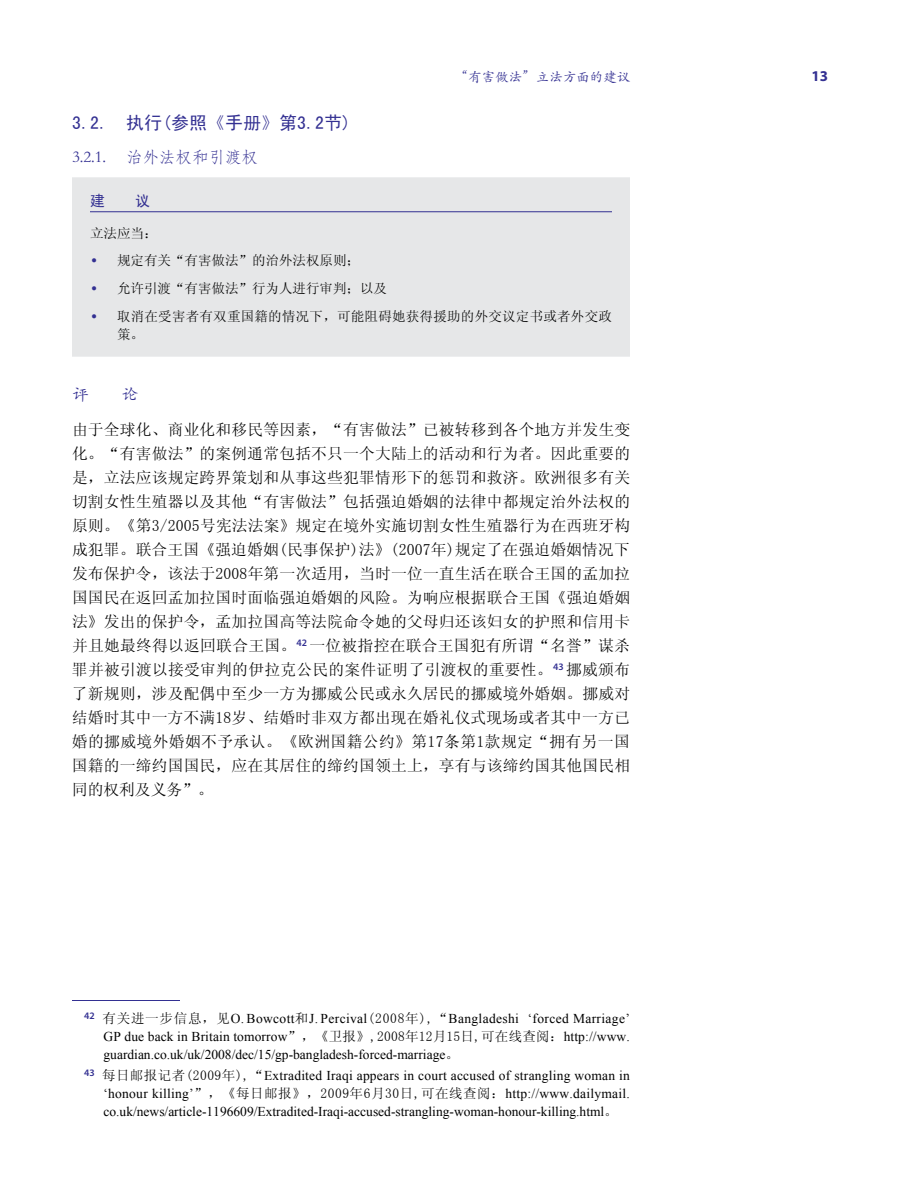
<style>
.page{position:relative;width:918px;height:1188px;background:#fff}
.page>*{position:absolute;margin:0;border:0;box-sizing:border-box;transform-origin:0 0}
.t1{font:18px "Sim Hei";color:#333092}
.t2{font:16.5px "ST Fangsong";color:#333092}
.t3{font:16.5px "ST Kaiti";color:#333092}
.t4{font:15.75px/24px "Sim Sun";letter-spacing:.015em;color:#000;text-align:justify}
.t5{font:700 15px "Myriad Pro";color:#333092}
.t6{font:15px "Sim Hei";color:#333092}
.t7{font:13.5px/18px "Times New Roman";color:#000;text-align:justify}
.t8{font:13.5px/18px "Sim Sun";letter-spacing:.02em;color:#000}
.t9{font:13.5px "Sim Sun";color:#000}
.t10{font:13.5px "ST Kaiti";color:#333092}
.s1{font-family:"Myriad Pro";font-weight:600;font-stretch:semi-condensed;font-size:18px;color:#333092}
.s2{font-family:"Sim Sun"}
</style>
<div class="page">
<div style="left:72px;top:177px;width:558px;height:180px;background:#e6e7e8"></div>
<hr style="left:90px;top:212px;width:522px;height:1px;background:#333092">
<hr style="left:72px;top:1000px;width:108px;height:1px;background:#333092">
<p class="t10" style="left:454px;top:68px;width:177px">“有害做法”立法方面的建议</p>
<p class="t5" style="left:811px;top:66px;width:18px">13</p>
<p class="t1" style="left:72px;top:114px;width:280px">3.2. 执行(参照《手册》第3.2节)</p>
<p class="t2" style="left:72px;top:146px;width:188px">3.2.1. 治外法权和引渡权</p>
<p class="t6" style="left:90px;top:193px;width:16px">建</p>
<p class="t6" style="left:135px;top:193px;width:16px">议</p>
<p class="t8" style="left:90px;top:224px;width:69px">立法应当：</p>
<p class="t9" style="left:92px;top:254px;width:270px"><span class="s1">•</span> 规定有关“有害做法”的治外法权原则；</p>
<p class="t9" style="left:92px;top:281px;width:297px"><span class="s1">•</span> 允许引渡“有害做法”行为人进行审判；以及</p>
<p class="t8" style="left:117px;top:307px;width:496px;text-indent:-26px"><span class="s1">•</span> 取消在受害者有双重国籍的情况下，可能阻碍她获得援助的外交议定书或者外交政策。</p>
<p class="t3" style="left:72px;top:382px;width:18px">评</p>
<p class="t3" style="left:122px;top:382px;width:18px">论</p>
<p class="t4" style="left:72px;top:417px;width:560px">由于全球化、商业化和移民等因素，“有害做法”已被转移到各个地方并发生变化。“有害做法”的案例通常包括不只一个大陆上的活动和行为者。因此重要的是，立法应该规定跨界策划和从事这些犯罪情形下的惩罚和救济。欧洲很多有关切割女性生殖器以及其他“有害做法”包括强迫婚姻的法律中都规定治外法权的原则。《第3/2005号宪法法案》规定在境外实施切割女性生殖器行为在西班牙构成犯罪。联合王国《强迫婚姻(民事保护)法》(2007年)规定了在强迫婚姻情况下发布保护令，该法于2008年第一次适用，当时一位一直生活在联合王国的孟加拉国国民在返回孟加拉国时面临强迫婚姻的风险。为响应根据联合王国《强迫婚姻法》发出的保护令，孟加拉国高等法院命令她的父母归还该妇女的护照和信用卡并且她最终得以返回联合王国。<sup>42</sup> 一位被指控在联合王国犯有所谓“名誉”谋杀罪并被引渡以接受审判的伊拉克公民的案件证明了引渡权的重要性。<sup>43</sup> 挪威颁布了新规则，涉及配偶中至少一方为挪威公民或永久居民的挪威境外婚姻。挪威对结婚时其中一方不满18岁、结婚时非双方都出现在婚礼仪式现场或者其中一方已婚的挪威境外婚姻不予承认。《欧洲国籍公约》第17条第1款规定“拥有另一国国籍的一缔约国国民，应在其居住的缔约国领土上，享有与该缔约国其他国民相同的权利及义务”。</p>
<p class="t7" style="left:104px;top:1009px;width:528px;text-indent:-20px"><sup>42</sup> <span class="s2">有关进一步信息，见</span>O. Bowcott<span class="s2">和</span>J. Percival<span class="s2">(2008年),“</span>Bangladeshi ‘forced Marriage’ GP due back in Britain tomorrow<span class="s2">”，《卫报》,2008年12月15日,可在线查阅：</span>http://www. guardian.co.uk/uk/2008/dec/15/gp-bangladesh-forced-marriage<span class="s2">。</span></p>
<p class="t7" style="left:103px;top:1066px;width:528px;text-indent:-19px"><sup>43</sup> <span class="s2">每日邮报记者(2009年),“</span>Extradited Iraqi appears in court accused of strangling woman in ‘honour killing’<span class="s2">”，《每日邮报》，2009年6月30日,可在线查阅：</span>http://www.dailymail. co.uk/news/article-1196609/Extradited-Iraqi-accused-strangling-woman-honour-killing.html<span class="s2">。</span></p>
</div>
